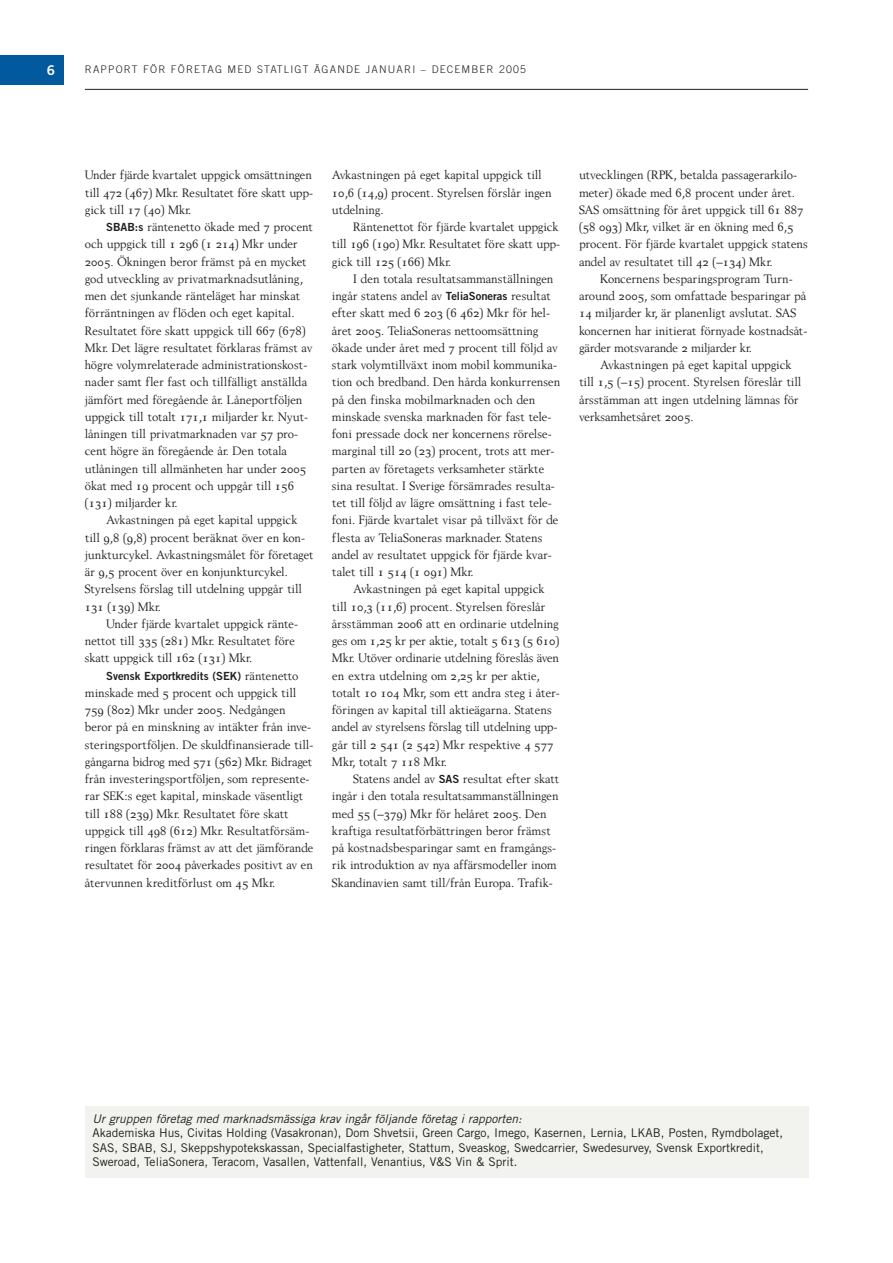
<style>
.page{position:relative;width:893px;height:1263px;background:#fff}
.page>*{position:absolute;margin:0;border:0;box-sizing:border-box;transform-origin:0 0}
.t1{font:13.5px "Trade Gothic Bold Two";color:#fff}
.t2{font:12.75px/17.2px "Berling Roman Os F";letter-spacing:-.02em;color:#231f20}
.t3{font:12px/14.4px "Trade Gothic";color:#231f20}
.t4{font:italic 12px "Trade Gothic";color:#231f20}
.t5{font:11.25px "Trade Gothic Bold Two";color:#231f20}
.t6{font:300 10.5px "Trade Gothic";letter-spacing:.11em;color:#231f20}
.s1{font-family:"Trade Gothic Bold Two";font-size:11.25px}
.s2{font-family:"Berling Roman Os F";font-size:12.75px}
</style>
<div class="page">
<div style="left:0;top:55px;width:64px;height:30px;background:#015a9d"></div>
<hr style="left:85px;top:89px;width:723px;height:1px;background:#231f20">
<div style="left:85px;top:1107px;width:723px;height:71px;background:#f2f2ef"></div>
<p class="t1" style="left:47px;top:65px;width:10px">6</p>
<p class="t6" style="left:85px;top:66px;width:442px">RAPPORT FÖR FÖRETAG MED STATLIGT ÄGANDE JANUARI – DECEMBER 2005</p>
<p class="t2" style="left:85px;top:168px;width:230px;text-align:justify">Under fjärde kvartalet uppgick omsättningen till 472 (467) Mkr. Resultatet före skatt upp&shy;gick till 17 (40) Mkr.</p>
<p class="t2" style="left:85px;top:219px;width:230px;text-indent:21px"><span class="s1">SBAB:s</span> räntenetto ökade med 7 procent och uppgick till 1 296 (1 214) Mkr under 2005. Ökningen beror främst på en mycket god utveckling av privatmarknadsutlåning, men det sjunkande ränteläget har minskat förräntningen av flöden och eget kapital.<br>Resultatet före skatt uppgick till 667 (678)<br>Mkr. Det lägre resultatet förklaras främst av högre volymrelaterade administrationskost&shy;nader samt fler fast och tillfälligt anställda jämfört med föregående år. Låneportföljen uppgick till totalt 171,1 miljarder kr. Nyut&shy;låningen till privatmarknaden var 57 pro&shy;cent högre än föregående år. Den totala utlåningen till allmänheten har under 2005 ökat med 19 procent och uppgår till 156 (131) miljarder kr.</p>
<p class="t2" style="left:85px;top:513px;width:230px;text-indent:21px">Avkastningen på eget kapital uppgick till 9,8 (9,8) procent beräknat över en kon&shy;junkturcykel. Avkastningsmålet för företaget är 9,5 procent över en konjunkturcykel.<br>Styrelsens förslag till utdelning uppgår till 131 (139) Mkr.</p>
<p class="t2" style="left:85px;top:616px;width:215px;text-indent:21px">Under fjärde kvartalet uppgick ränte&shy;nettot till 335 (281) Mkr. Resultatet före skatt uppgick till 162 (131) Mkr.</p>
<p class="t5" style="left:106px;top:672px;width:194px">Svensk Exportkredits (SEK) <span class="s2">räntenetto</span></p>
<p class="t2" style="left:85px;top:685px;width:230px">minskade med 5 procent och uppgick till 759 (802) Mkr under 2005. Nedgången beror på en minskning av intäkter från inve&shy;steringsportföljen. De skuldfinansierade till&shy;gångarna bidrog med 571 (562) Mkr. Bidraget från investeringsportföljen, som represente&shy;rar SEK:s eget kapital, minskade väsentligt till 188 (239) Mkr. Resultatet före skatt uppgick till 498 (612) Mkr. Resultatförsäm&shy;ringen förklaras främst av att det jämförande resultatet för 2004 påverkades positivt av en återvunnen kreditförlust om 45 Mkr.</p>
<p class="t2" style="left:332px;top:168px;width:221px">Avkastningen på eget kapital uppgick till<br>10,6 (14,9) procent. Styrelsen förslår ingen utdelning.</p>
<p class="t2" style="left:332px;top:219px;width:230px;text-indent:21px">Räntenettot för fjärde kvartalet uppgick till 196 (190) Mkr. Resultatet före skatt upp&shy;gick till 125 (166) Mkr.</p>
<p class="t2" style="left:332px;top:271px;width:230px;text-indent:21px">I den totala resultatsammanställningen ingår statens andel av <span class="s1">TeliaSoneras</span> resultat efter skatt med 6 203 (6 462) Mkr för hel&shy;året 2005. TeliaSoneras nettoomsättning ökade under året med 7 procent till följd av stark volymtillväxt inom mobil kommunika&shy;tion och bredband. Den hårda konkurrensen på den finska mobilmarknaden och den minskade svenska marknaden för fast tele&shy;foni pressade dock ner koncernens rörelse&shy;marginal till 20 (23) procent, trots att mer&shy;parten av företagets verksamheter stärkte sina resultat. I Sverige försämrades resulta&shy;tet till följd av lägre omsättning i fast tele&shy;foni. Fjärde kvartalet visar på tillväxt för de flesta av TeliaSoneras marknader. Statens andel av resultatet uppgick för fjärde kvar&shy;talet till 1 514 (1 091) Mkr.</p>
<p class="t2" style="left:332px;top:582px;width:229px;text-indent:21px">Avkastningen på eget kapital uppgick till 10,3 (11,6) procent. Styrelsen föreslår årsstämman 2006 att en ordinarie utdelning ges om 1,25 kr per aktie, totalt 5 613 (5 610)<br>Mkr. Utöver ordinarie utdelning föreslås även en extra utdelning om 2,25 kr per aktie, totalt 10 104 Mkr, som ett andra steg i åter&shy;föringen av kapital till aktieägarna. Statens andel av styrelsens förslag till utdelning upp&shy;går till 2 541 (2 542) Mkr respektive 4 577<br>Mkr, totalt 7 118 Mkr.</p>
<p class="t2" style="left:332px;top:771px;width:229px;text-indent:21px">Statens andel av <span class="s1">SAS</span> resultat efter skatt ingår i den totala resultatsammanställningen med 55 (–379) Mkr för helåret 2005. Den kraftiga resultatförbättringen beror främst på kostnadsbesparingar samt en framgångs&shy;rik introduktion av nya affärsmodeller inom Skandinavien samt till/från Europa. Trafik-</p>
<p class="t2" style="left:579px;top:168px;width:230px">utvecklingen (RPK, betalda passagerarkilo&shy;meter) ökade med 6,8 procent under året.<br>SAS omsättning för året uppgick till 61 887 (58 093) Mkr, vilket är en ökning med 6,5 procent. För fjärde kvartalet uppgick statens andel av resultatet till 42 (–134) Mkr.</p>
<p class="t2" style="left:579px;top:271px;width:230px;text-indent:21px">Koncernens besparingsprogram Turn&shy;around 2005, som omfattade besparingar på 14 miljarder kr, är planenligt avslutat. SAS koncernen har initierat förnyade kostnadsåt&shy;gärder motsvarande 2 miljarder kr.</p>
<p class="t2" style="left:579px;top:357px;width:224px;text-indent:21px">Avkastningen på eget kapital uppgick till 1,5 (–15) procent. Styrelsen föreslår till årsstämman att ingen utdelning lämnas för verksamhetsåret 2005.</p>
<p class="t4" style="left:92px;top:1114px;width:433px">Ur gruppen företag med marknadsmässiga krav ingår följande företag i rapporten:</p>
<p class="t3" style="left:92px;top:1127px;width:692px">Akademiska Hus, Civitas Holding (Vasakronan), Dom Shvetsii, Green Cargo, Imego, Kasernen, Lernia, LKAB, Posten, Rymdbolaget,<br>SAS, SBAB, SJ, Skeppshypotekskassan, Specialfastigheter, Stattum, Sveaskog, Swedcarrier, Swedesurvey, Svensk Exportkredit,<br>Sweroad, TeliaSonera, Teracom, Vasallen, Vattenfall, Venantius, V&amp;S Vin &amp; Sprit.</p>
</div>
